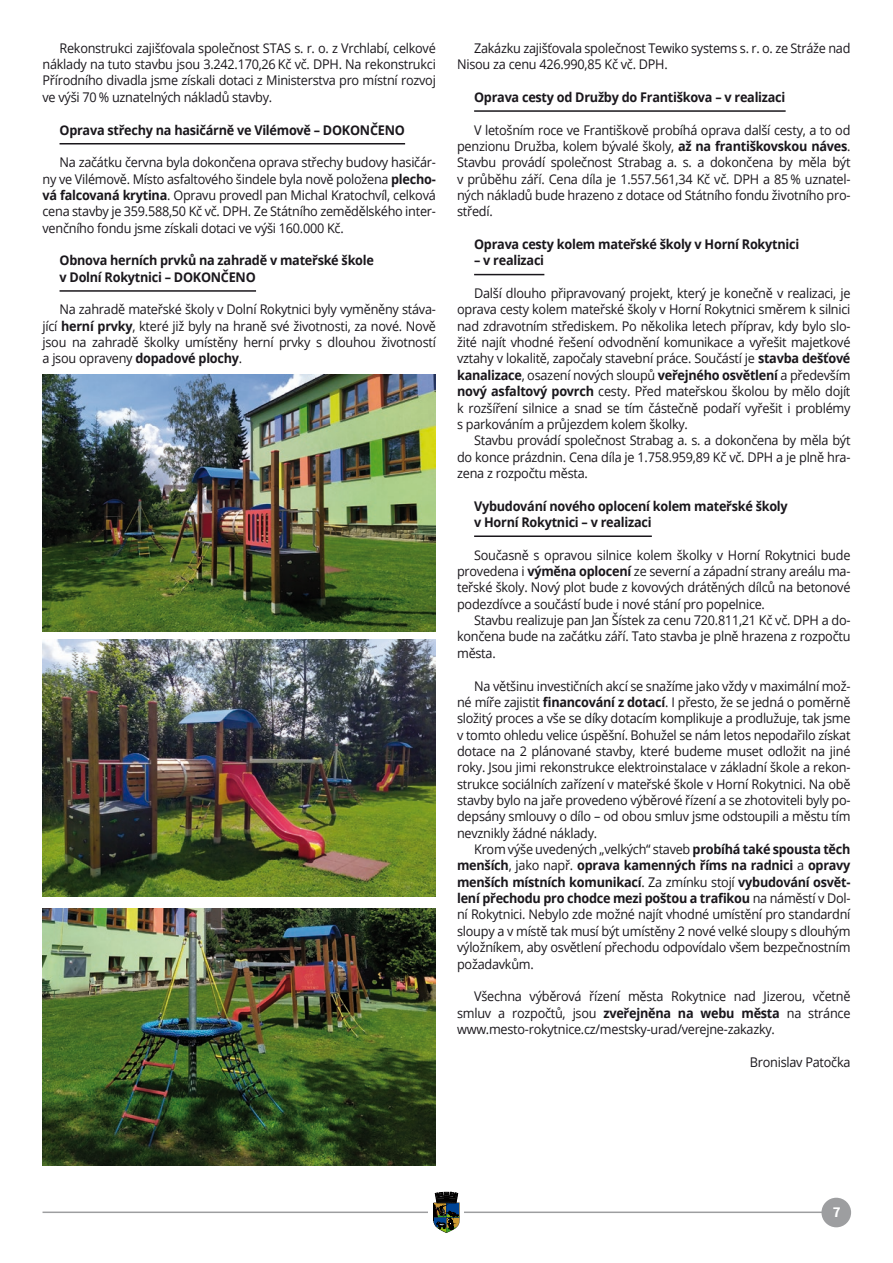
<style>
.page{position:relative;width:893px;height:1263px;background:#fff}
.page>*{position:absolute;margin:0;border:0;box-sizing:border-box;transform-origin:0 0}
.t1{font:700 15px "Source Sans Pro";color:#fff}
.AAA_Body_Text{font:13.35px/16.4px "Open Sans";letter-spacing:-.02em;color:#1a171c;text-align:justify;scale:.95 1}
.Nadpis_H8{font:700 13.35px/16.4px "Open Sans";letter-spacing:-.02em;color:#1a171c;scale:.95 1}
.s1{font-weight:700}
</style>
<div class="page">
<hr style="left:43px;top:1211px;width:807px;height:2px;background:#9d9ea0">
<div style="left:429px;top:1192px;width:35px;height:42px;background:#fff"></div>
<svg style="left:433px;top:1192px;width:27px;height:41px"></svg>
<div style="left:821px;top:1198px;width:30px;height:29px;background:#9d9ea0;border-radius:50%"></div>
<hr style="left:60px;top:143px;width:345px;height:1px;background:#1a171c">
<hr style="left:60px;top:290px;width:196px;height:2px;background:#1a171c">
<hr style="left:474px;top:110px;width:312px;height:2px;background:#1a171c">
<hr style="left:474px;top:274px;width:70px;height:1px;background:#1a171c">
<hr style="left:474px;top:535px;width:178px;height:2px;background:#1a171c">
<img style="left:43px;top:374px;width:393px;height:257px">
<img style="left:43px;top:639px;width:393px;height:258px">
<img style="left:43px;top:908px;width:393px;height:257px">
<p class="AAA_Body_Text" style="left:43px;top:39px;width:416px;text-indent:17px">Rekonstrukci zajišťovala společnost STAS s. r. o. z Vrchlabí, celkové náklady na tuto stavbu jsou 3.242.170,26 Kč vč. DPH. Na rekonstrukci Přírodního divadla jsme získali dotaci z Ministerstva pro místní rozvoj ve výši 70 % uznatelných nákladů stavby.</p>
<p class="Nadpis_H8" style="left:60px;top:121px;width:365px">Oprava střechy na hasičárně ve Vilémově – DOKONČENO</p>
<p class="AAA_Body_Text" style="left:43px;top:154px;width:416px;text-indent:17px">Na začátku června byla dokončena oprava střechy budovy hasičár&shy;ny ve Vilémově. Místo asfaltového šindele byla nově položena <span class="s1">plecho&shy;vá falcovaná krytina</span>. Opravu provedl pan Michal Kratochvíl, celková cena stavby je 359.588,50 Kč vč. DPH. Ze Státního zemědělského inter&shy;venčního fondu jsme získali dotaci ve výši 160.000 Kč.</p>
<p class="Nadpis_H8" style="left:60px;top:252px;width:332px">Obnova herních prvků na zahradě v mateřské škole v Dolní Rokytnici – DOKONČENO</p>
<p class="AAA_Body_Text" style="left:43px;top:301px;width:416px;text-indent:17px">Na zahradě mateřské školy v Dolní Rokytnici byly vyměněny stáva&shy;jící <span class="s1">herní prvky</span>, které již byly na hraně své životnosti, za nové. Nově jsou na zahradě školky umístěny herní prvky s dlouhou životností a jsou opraveny <span class="s1">dopadové plochy</span>.</p>
<p class="AAA_Body_Text" style="left:457px;top:39px;width:416px;text-indent:17px">Zakázku zajišťovala společnost Tewiko systems s. r. o. ze Stráže nad<br>Nisou za cenu 426.990,85 Kč vč. DPH.</p>
<p class="Nadpis_H8" style="left:474px;top:88px;width:329px">Oprava cesty od Družby do Františkova – v realizaci</p>
<p class="AAA_Body_Text" style="left:457px;top:121px;width:416px;text-indent:17px">V letošním roce ve Františkově probíhá oprava další cesty, a to od penzionu Družba, kolem bývalé školy, <span class="s1">až na františkovskou náves</span>.<br>Stavbu provádí společnost Strabag a. s. a dokončena by měla být v průběhu září. Cena díla je 1.557.561,34 Kč vč. DPH a 85 % uznatel&shy;ných nákladů bude hrazeno z dotace od Státního fondu životního pro&shy;středí.</p>
<p class="Nadpis_H8" style="left:474px;top:236px;width:344px">Oprava cesty kolem mateřské školy v Horní Rokytnici</p>
<p class="Nadpis_H8" style="left:474px;top:252px;width:75px">– v realizaci</p>
<p class="AAA_Body_Text" style="left:457px;top:285px;width:416px;text-indent:17px">Další dlouho připravovaný projekt, který je konečně v realizaci, je oprava cesty kolem mateřské školy v Horní Rokytnici směrem k silnici nad zdravotním střediskem. Po několika letech příprav, kdy bylo slo&shy;žité najít vhodné řešení odvodnění komunikace a vyřešit majetkové vztahy v lokalitě, započaly stavební práce. Součástí je <span class="s1">stavba dešťové kanalizace</span>, osazení nových sloupů <span class="s1">veřejného osvětlení</span> a především <span class="s1">nový asfaltový povrch</span> cesty. Před mateřskou školou by mělo dojít k rozšíření silnice a snad se tím částečně podaří vyřešit i problémy s parkováním a průjezdem kolem školky.</p>
<p class="AAA_Body_Text" style="left:457px;top:432px;width:416px;text-indent:17px">Stavbu provádí společnost Strabag a. s. a dokončena by měla být do konce prázdnin. Cena díla je 1.758.959,89 Kč vč. DPH a je plně hra&shy;zena z rozpočtu města.</p>
<p class="Nadpis_H8" style="left:474px;top:497px;width:332px">Vybudování nového oplocení kolem mateřské školy v Horní Rokytnici – v realizaci</p>
<p class="AAA_Body_Text" style="left:457px;top:546px;width:416px;text-indent:17px">Současně s opravou silnice kolem školky v Horní Rokytnici bude provedena i <span class="s1">výměna oplocení</span> ze severní a západní strany areálu ma&shy;teřské školy. Nový plot bude z kovových drátěných dílců na betonové podezdívce a součástí bude i nové stání pro popelnice.</p>
<p class="AAA_Body_Text" style="left:457px;top:612px;width:416px;text-indent:17px">Stavbu realizuje pan Jan Šístek za cenu 720.811,21 Kč vč. DPH a do&shy;končena bude na začátku září. Tato stavba je plně hrazena z rozpočtu města.</p>
<p class="AAA_Body_Text" style="left:457px;top:677px;width:416px;text-indent:17px">Na většinu investičních akcí se snažíme jako vždy v maximální mož&shy;né míře zajistit <span class="s1">financování z dotací</span>. I přesto, že se jedná o poměrně složitý proces a vše se díky dotacím komplikuje a prodlužuje, tak jsme v tomto ohledu velice úspěšní. Bohužel se nám letos nepodařilo získat dotace na 2 plánované stavby, které budeme muset odložit na jiné roky. Jsou jimi rekonstrukce elektroinstalace v základní škole a rekon&shy;strukce sociálních zařízení v mateřské škole v Horní Rokytnici. Na obě stavby bylo na jaře provedeno výběrové řízení a se zhotoviteli byly po&shy;depsány smlouvy o dílo – od obou smluv jsme odstoupili a městu tím nevznikly žádné náklady.</p>
<p class="AAA_Body_Text" style="left:457px;top:841px;width:416px;text-indent:17px">Krom výše uvedených „velkých“ staveb <span class="s1">probíhá také spousta těch menších</span>, jako např. <span class="s1">oprava kamenných říms na radnici</span> a <span class="s1">opravy menších místních komunikací</span>. Za zmínku stojí <span class="s1">vybudování osvět&shy;lení přechodu pro chodce mezi poštou a trafikou</span> na náměstí v Dol&shy;ní Rokytnici. Nebylo zde možné najít vhodné umístění pro standardní sloupy a v místě tak musí být umístěny 2 nové velké sloupy s dlouhým výložníkem, aby osvětlení přechodu odpovídalo všem bezpečnostním požadavkům.</p>
<p class="AAA_Body_Text" style="left:457px;top:988px;width:416px;text-indent:17px">Všechna výběrová řízení města Rokytnice nad Jizerou, včetně smluv a rozpočtů, jsou <span class="s1">zveřejněna na webu města</span> na stránce www.mesto-rokytnice.cz/mestsky-urad/verejne-zakazky.</p>
<p class="AAA_Body_Text" style="left:750px;top:1053px;width:107px">Bronislav Patočka</p>
<p class="t1" style="left:833px;top:1201px;width:9px">7</p>
</div>
